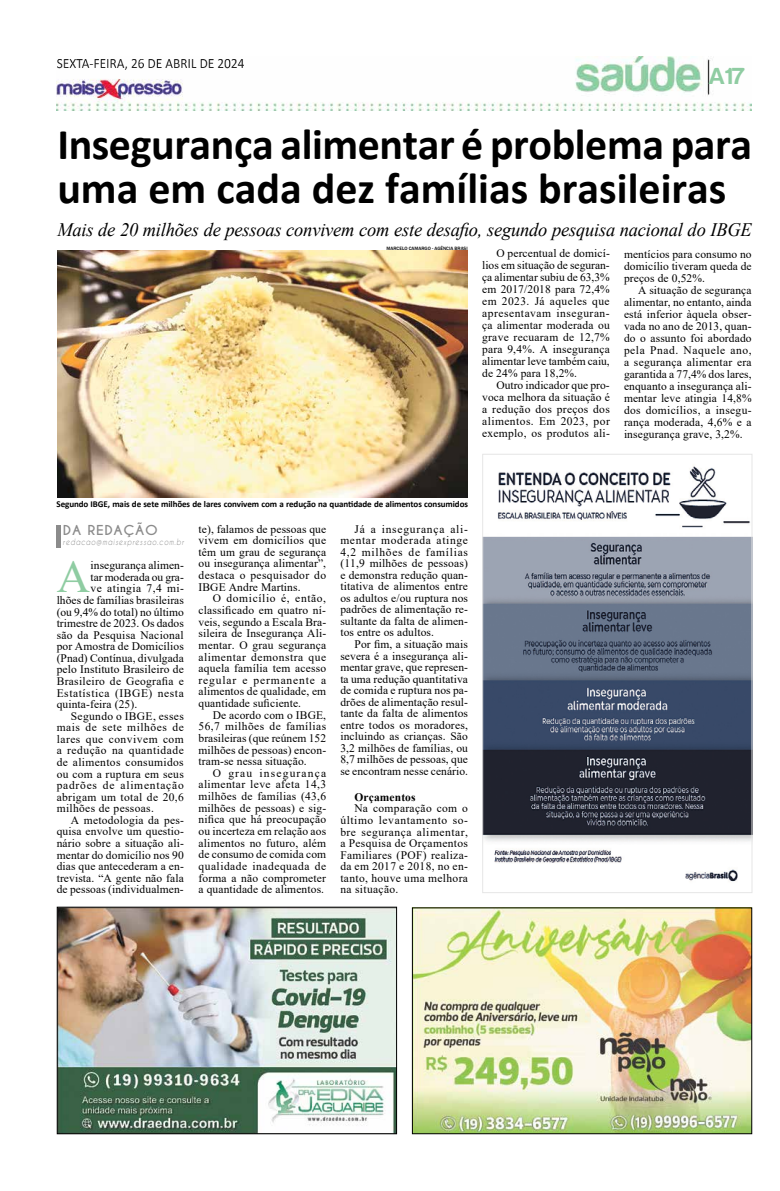
<style>
.page{position:relative;width:780px;height:1191px;background:#fff}
.page>*{position:absolute;margin:0;border:0;box-sizing:border-box;transform-origin:0 0}
.t1{font:46.2px "Times New Roman";color:#8fcca2}
.t2{font:700 44px/44px "Calibri";letter-spacing:-.01em;color:#000}
.t3{font:24px "Harabara";color:#8fcca2}
.t4{font:italic 19px "Times New Roman";letter-spacing:-.01em;color:#000}
.t5{font:700 12.9px "Caviar Dreams";letter-spacing:.05em;color:#8b8b8b;scale:1.07 1}
.t6{font:11.5px/11.6px "Times New Roman";letter-spacing:.01em;color:#000;text-align:justify}
.t7{font:11.5px "Times New Roman";letter-spacing:.03em;color:#000}
.t8{font:11.5px "Times New Roman";letter-spacing:.05em;color:#000}
.t9{font:11.5px "Times New Roman";letter-spacing:.045em;color:#000}
.t10{font:11.5px "Times New Roman";letter-spacing:.065em;color:#000}
.t11{font:11.5px "Times New Roman";letter-spacing:.04em;color:#000}
.t12{font:700 11.5px "Times New Roman";letter-spacing:.01em;color:#000}
.t13{font:700 9px "Calibri";letter-spacing:-.01em;color:#000}
.t14{font:italic 8.3px "Caviar Dreams";letter-spacing:.11em;color:#8b8b8b;scale:.83 1}
.t15{font:500 4.9px "Franklin Gothic";color:#000}
</style>
<div class="page">
<img style="left:57px;top:57px;width:694px;height:54px">
<img style="left:57px;top:59px;width:186px;height:10px">
<img style="left:484px;top:466px;width:266px;height:416px">
<div style="left:482px;top:454px;width:270px;height:439px;border:1px solid #e6e6e6"></div>
<img style="left:59px;top:908px;width:336px;height:224px">
<div style="left:57px;top:906px;width:340px;height:228px;border:1px solid #000"></div>
<img style="left:414px;top:909px;width:336px;height:223px">
<div style="left:412px;top:907px;width:340px;height:227px;border:1px solid #000"></div>
<hr style="left:57px;top:524px;width:4px;height:23px;background:#8b8b8b">
<img style="left:57px;top:251px;width:411px;height:246px">
<h3 class="t3" style="left:709px;top:63px;width:38px">A17</h3>
<h2 class="t2" style="left:57px;top:122px;width:696px">Insegurança alimentar é problema para uma em cada dez famílias brasileiras</h2>
<h3 class="t4" style="left:57px;top:216px;width:696px">Mais de 20 milhões de pessoas convivem com este desafio, segundo pesquisa nacional do IBGE</h3>
<p class="t15" style="left:386px;top:245px;width:83px">MARCELO CAMARGO - AGÊNCIA BRASI</p>
<p class="t6" style="left:482px;top:247px;width:129px;line-height:12px;text-indent:14px">O percentual de domicí&shy;lios em situação de seguran&shy;ça alimentar subiu de 63,3% em 2017/2018 para 72,4% em 2023. Já aqueles que apresentavam inseguran&shy;ça alimentar moderada ou grave recuaram de 12,7% para 9,4%. A insegurança alimentar leve também caiu, de 24% para 18,2%.</p>
<p class="t6" style="left:482px;top:379px;width:129px;line-height:12px;text-indent:14px">Outro indicador que pro&shy;voca melhora da situação é a redução dos preços dos alimentos. Em 2023, por exemplo, os produtos ali-</p>
<p class="t6" style="left:624px;top:247px;width:129px;line-height:12px">mentícios para consumo no domicílio tiveram queda de preços de 0,52%.</p>
<p class="t6" style="left:624px;top:283px;width:129px;line-height:12px;text-indent:14px">A situação de segurança alimentar, no entanto, ainda está inferior àquela obser&shy;vada no ano de 2013, quan&shy;do o assunto foi abordado pela Pnad. Naquele ano, a segurança alimentar era garantida a 77,4% dos lares, enquanto a insegurança ali&shy;mentar leve atingia 14,8% dos domicílios, a insegu&shy;rança moderada, 4,6% e a insegurança grave, 3,2%.</p>
<p class="t13" style="left:57px;top:497px;width:413px">Segundo IBGE, mais de sete milhões de lares convivem com a redução na quantidade de alimentos consumidos</p>
<p class="t5" style="left:63px;top:522px;width:90px">DA REDAÇÃO</p>
<p class="t14" style="left:63px;top:537px;width:147px">redacao@maisexpressao.com.br</p>
<h1 class="t1" style="left:57px;top:544px;width:35px">A</h1>
<p class="t6" style="left:91px;top:559px;width:95px">insegurança alimen-</p>
<p class="t6" style="left:91px;top:571px;width:95px">tar moderada ou gra-</p>
<p class="t11" style="left:91px;top:580px;width:95px">ve atingia 7,4 mi-</p>
<p class="t6" style="left:57px;top:594px;width:129px">lhões de famílias brasileiras</p>
<p class="t6" style="left:57px;top:605px;width:129px">(ou 9,4% do total) no último</p>
<p class="t6" style="left:57px;top:617px;width:129px">trimestre de 2023. Os dados</p>
<p class="t6" style="left:57px;top:628px;width:128px">são da Pesquisa Nacional</p>
<p class="t6" style="left:57px;top:640px;width:129px">por Amostra de Domicílios</p>
<p class="t6" style="left:57px;top:652px;width:129px">(Pnad) Contínua, divulgada</p>
<p class="t6" style="left:57px;top:663px;width:129px">pelo Instituto Brasileiro de</p>
<p class="t7" style="left:57px;top:673px;width:129px">Brasileiro de Geografia e</p>
<p class="t8" style="left:57px;top:684px;width:128px">Estatística (IBGE) nesta</p>
<p class="t6" style="left:57px;top:698px;width:82px">quinta-feira (25).</p>
<p class="t7" style="left:71px;top:708px;width:114px">Segundo o IBGE, esses</p>
<p class="t8" style="left:57px;top:719px;width:129px">mais de sete milhões de</p>
<p class="t9" style="left:57px;top:731px;width:129px">lares que convivem com</p>
<p class="t9" style="left:57px;top:742px;width:129px">a redução na quantidade</p>
<p class="t7" style="left:57px;top:754px;width:128px">de alimentos consumidos</p>
<p class="t7" style="left:57px;top:765px;width:129px">ou com a ruptura em seus</p>
<p class="t10" style="left:57px;top:777px;width:128px">padrões de alimentação</p>
<p class="t7" style="left:57px;top:789px;width:129px">abrigam um total de 20,6</p>
<p class="t7" style="left:57px;top:800px;width:99px">milhões de pessoas.</p>
<p class="t6" style="left:71px;top:814px;width:114px">A metodologia da pes-</p>
<p class="t6" style="left:57px;top:825px;width:129px">quisa envolve um questio-</p>
<p class="t6" style="left:57px;top:837px;width:129px">nário sobre a situação ali-</p>
<p class="t6" style="left:57px;top:848px;width:129px">mentar do domicílio nos 90</p>
<p class="t6" style="left:57px;top:860px;width:129px">dias que antecederam a en-</p>
<p class="t6" style="left:57px;top:871px;width:129px">trevista. “A gente não fala</p>
<p class="t6" style="left:57px;top:883px;width:129px">de pessoas (individualmen-</p>
<p class="t6" style="left:198px;top:522px;width:129px">te), falamos de pessoas que vivem em domicílios que têm um grau de segurança ou insegurança alimentar”, destaca o pesquisador do IBGE Andre Martins.</p>
<p class="t6" style="left:198px;top:592px;width:129px;text-indent:14px">O domicílio é, então, classificado em quatro ní&shy;veis, segundo a Escala Bra&shy;sileira de Insegurança Ali&shy;mentar. O grau segurança alimentar demonstra que aquela família tem acesso regular e permanente a alimentos de qualidade, em quantidade suficiente.</p>
<p class="t6" style="left:198px;top:708px;width:129px;text-indent:14px">De acordo com o IBGE, 56,7 milhões de famílias brasileiras (que reúnem 152 milhões de pessoas) encon&shy;tram-se nessa situação.</p>
<p class="t6" style="left:198px;top:767px;width:129px;text-indent:14px">O grau insegurança alimentar leve afeta 14,3 milhões de famílias (43,6 milhões de pessoas) e sig&shy;nifica que há preocupação ou incerteza em relação aos alimentos no futuro, além de consumo de comida com qualidade inadequada de forma a não comprometer a quantidade de alimentos.</p>
<p class="t6" style="left:340px;top:522px;width:129px;text-indent:14px">Já a insegurança ali&shy;mentar moderada atinge 4,2 milhões de famílias (11,9 milhões de pessoas) e demonstra redução quan&shy;titativa de alimentos entre os adultos e/ou ruptura nos padrões de alimentação re&shy;sultante da falta de alimen&shy;tos entre os adultos.</p>
<p class="t6" style="left:340px;top:638px;width:129px;text-indent:14px">Por fim, a situação mais severa é a insegurança ali&shy;mentar grave, que represen&shy;ta uma redução quantitativa de comida e ruptura nos pa&shy;drões de alimentação resul&shy;tante da falta de alimentos entre todos os moradores, incluindo as crianças. São 3,2 milhões de famílias, ou 8,7 milhões de pessoas, que se encontram nesse cenário.</p>
<p class="t12" style="left:354px;top:788px;width:63px">Orçamentos</p>
<p class="t6" style="left:340px;top:802px;width:129px;text-indent:14px">Na comparação com o último levantamento so&shy;bre segurança alimentar, a Pesquisa de Orçamentos Familiares (POF) realiza&shy;da em 2017 e 2018, no en&shy;tanto, houve uma melhora na situação.</p>
</div>
